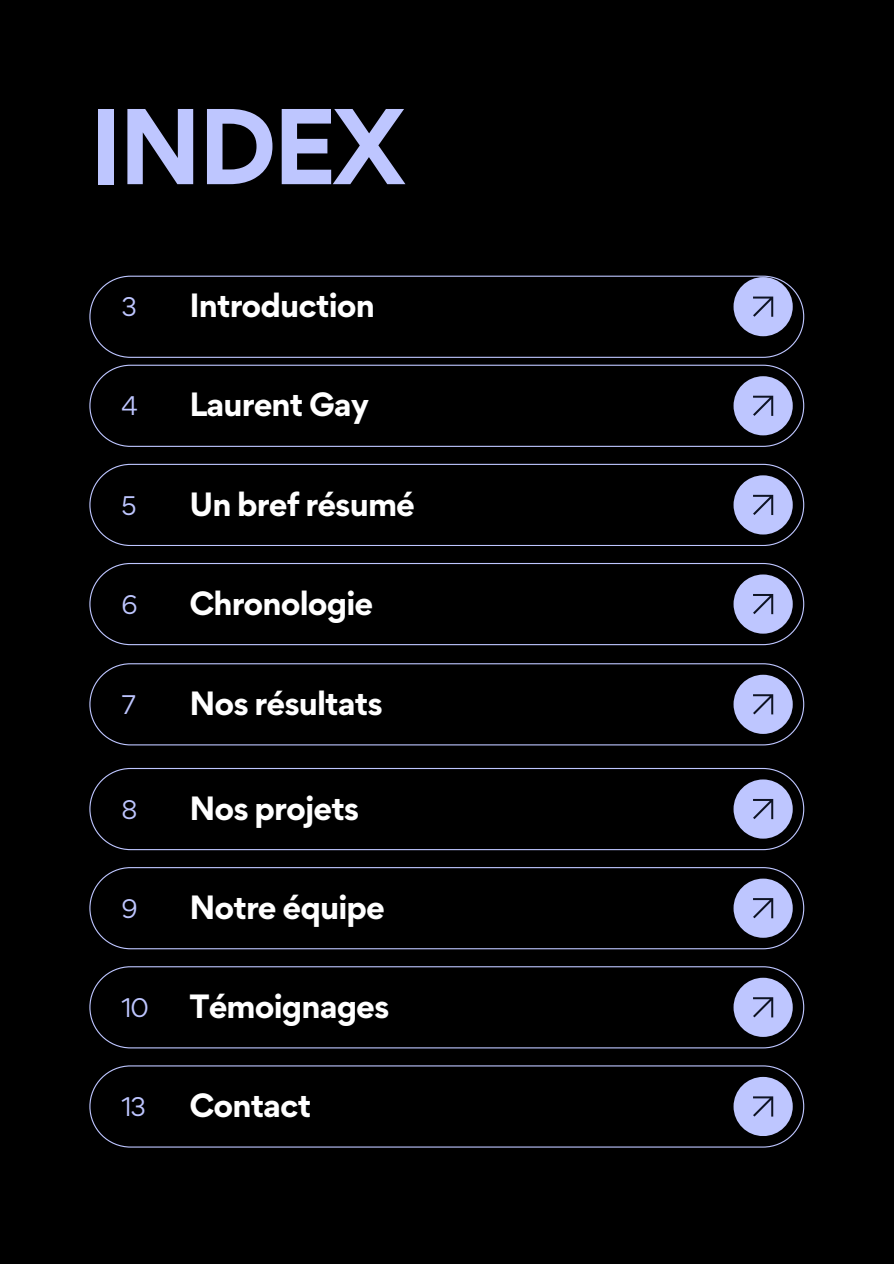
<style>
.page{position:relative;width:894px;height:1264px;background:#fff}
.page>*{position:absolute;margin:0;border:0;box-sizing:border-box;transform-origin:0 0}
.t1{font:700 96px "Gordita";letter-spacing:-.04em;color:#bec6ff}
.t2{font:700 30px "Gordita";letter-spacing:-.03em;color:#fff}
.t3{font:24px "Gordita";color:#bec6ff}
</style>
<div class="page">
<div style="left:0;top:0;width:893px;height:1263px;background:#000"></div>
<svg style="left:89px;top:1065px;width:715px;height:82px"></svg>
<svg style="left:89px;top:966px;width:715px;height:82px"></svg>
<svg style="left:89px;top:867px;width:715px;height:82px"></svg>
<svg style="left:89px;top:768px;width:715px;height:82px"></svg>
<svg style="left:89px;top:563px;width:715px;height:82px"></svg>
<svg style="left:89px;top:464px;width:715px;height:82px"></svg>
<svg style="left:89px;top:364px;width:715px;height:83px"></svg>
<svg style="left:89px;top:276px;width:715px;height:82px"></svg>
<div style="left:733px;top:1076px;width:59px;height:60px;background:#bec6ff;border-radius:50%"></div>
<div style="left:733px;top:977px;width:59px;height:59px;background:#bec6ff;border-radius:50%"></div>
<div style="left:733px;top:878px;width:59px;height:59px;background:#bec6ff;border-radius:50%"></div>
<div style="left:733px;top:779px;width:59px;height:59px;background:#bec6ff;border-radius:50%"></div>
<div style="left:733px;top:574px;width:59px;height:59px;background:#bec6ff;border-radius:50%"></div>
<div style="left:733px;top:475px;width:59px;height:59px;background:#bec6ff;border-radius:50%"></div>
<div style="left:733px;top:376px;width:59px;height:59px;background:#bec6ff;border-radius:50%"></div>
<div style="left:733px;top:277px;width:59px;height:59px;background:#bec6ff;border-radius:50%"></div>
<svg style="left:753px;top:1096px;width:20px;height:20px"></svg>
<svg style="left:753px;top:997px;width:20px;height:20px"></svg>
<svg style="left:753px;top:898px;width:20px;height:20px"></svg>
<svg style="left:753px;top:799px;width:20px;height:20px"></svg>
<svg style="left:753px;top:594px;width:20px;height:20px"></svg>
<svg style="left:753px;top:495px;width:20px;height:20px"></svg>
<svg style="left:753px;top:396px;width:20px;height:20px"></svg>
<svg style="left:753px;top:296px;width:20px;height:21px"></svg>
<svg style="left:89px;top:663px;width:715px;height:82px"></svg>
<div style="left:733px;top:674px;width:59px;height:60px;background:#bec6ff;border-radius:50%"></div>
<svg style="left:753px;top:694px;width:20px;height:20px"></svg>
<p class="t1" style="left:89px;top:82px;width:317px">INDEX</p>
<p class="t3" style="left:121px;top:291px;width:17px">3</p>
<p class="t2" style="left:189px;top:285px;width:187px">Introduction</p>
<p class="t3" style="left:121px;top:390px;width:18px">4</p>
<p class="t2" style="left:189px;top:384px;width:181px">Laurent Gay</p>
<p class="t3" style="left:121px;top:489px;width:17px">5</p>
<p class="t2" style="left:189px;top:483px;width:227px">Un bref résumé</p>
<p class="t3" style="left:121px;top:588px;width:18px">6</p>
<p class="t2" style="left:189px;top:583px;width:185px">Chronologie</p>
<p class="t3" style="left:121px;top:688px;width:16px">7</p>
<p class="t2" style="left:189px;top:683px;width:195px">Nos résultats</p>
<p class="t3" style="left:121px;top:793px;width:17px">8</p>
<p class="t2" style="left:189px;top:787px;width:171px">Nos projets</p>
<p class="t3" style="left:121px;top:892px;width:18px">9</p>
<p class="t2" style="left:189px;top:887px;width:197px">Notre équipe</p>
<p class="t3" style="left:121px;top:991px;width:29px">10</p>
<p class="t2" style="left:189px;top:986px;width:202px">Témoignages</p>
<p class="t3" style="left:121px;top:1090px;width:26px">13</p>
<p class="t2" style="left:189px;top:1085px;width:123px">Contact</p>
</div>
